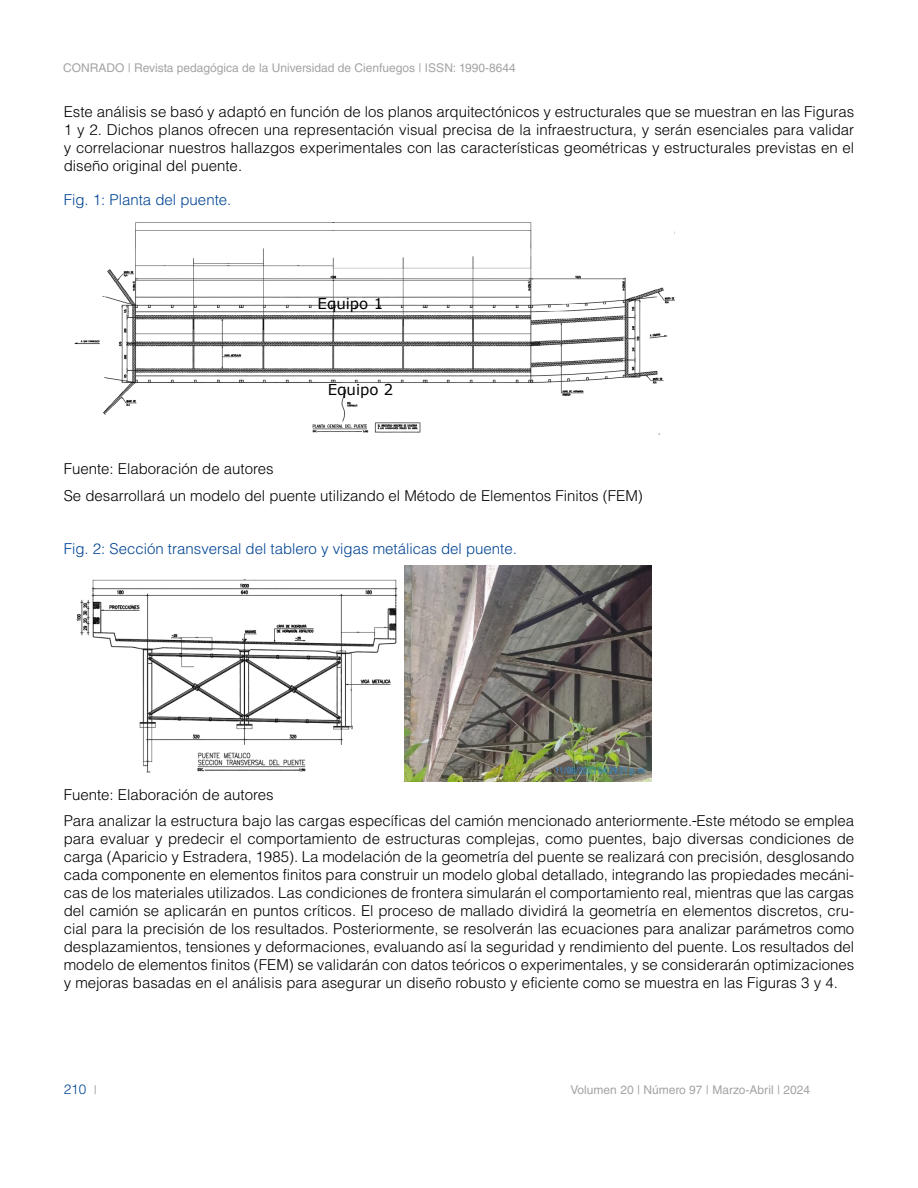
<style>
.page{position:relative;width:918px;height:1188px;background:#fff}
.page>*{position:absolute;margin:0;border:0;box-sizing:border-box;transform-origin:0 0}
.t1{font:300 15px/18px "Helvetica LT Std";color:#000;text-align:justify}
.t2{font:300 15px "Helvetica LT Std";color:#004494}
.t3{font:15px "Verdana";color:#000}
.t4{font:300 13.5px "Helvetica LT Std";color:#004494}
.t5{font:12px "Helvetica LT Std";color:#a3a4a6}
.s1{font-weight:400;font-size:12px;color:#a3a4a6}
</style>
<div class="page">
<img style="left:74px;top:222px;width:601px;height:212px">
<img style="left:76px;top:566px;width:575px;height:216px">
<p class="t5" style="left:63px;top:61px;width:454px">CONRADO | Revista pedagógica de la Universidad de Cienfuegos | ISSN: 1990-8644</p>
<p class="t1" style="left:64px;top:103px;width:792px">Este análisis se basó y adaptó en función de los planos arquitectónicos y estructurales que se muestran en las Figuras 1 y 2. Dichos planos ofrecen una representación visual precisa de la infraestructura, y serán esenciales para validar y correlacionar nuestros hallazgos experimentales con las características geométricas y estructurales previstas en el diseño original del puente.</p>
<p class="t2" style="left:64px;top:190px;width:169px">Fig. 1: Planta del puente.</p>
<p class="t3" style="left:318px;top:293px;width:67px">Equipo 1</p>
<p class="t3" style="left:328px;top:379px;width:67px">Equipo 2</p>
<p class="t1" style="left:64px;top:455px;width:581px;line-height:26.5px">Fuente: Elaboración de autores<br>Se desarrollará un modelo del puente utilizando el Método de Elementos Finitos (FEM)</p>
<p class="t2" style="left:64px;top:539px;width:455px">Fig. 2: Sección transversal del tablero y vigas metálicas del puente.</p>
<p class="t1" style="left:64px;top:781px;width:792px;line-height:26.5px">Fuente: Elaboración de autores<br>Para analizar la estructura bajo las cargas específicas del camión mencionado anteriormente. Este método se emplea</p>
<p class="t1" style="left:64px;top:830px;width:792px">para evaluar y predecir el comportamiento de estructuras complejas, como puentes, bajo diversas condiciones de carga (Aparicio y Estradera, 1985). La modelación de la geometría del puente se realizará con precisión, desglosando cada componente en elementos finitos para construir un modelo global detallado, integrando las propiedades mecáni&shy;cas de los materiales utilizados. Las condiciones de frontera simularán el comportamiento real, mientras que las cargas del camión se aplicarán en puntos críticos. El proceso de mallado dividirá la geometría en elementos discretos, cru&shy;cial para la precisión de los resultados. Posteriormente, se resolverán las ecuaciones para analizar parámetros como desplazamientos, tensiones y deformaciones, evaluando así la seguridad y rendimiento del puente. Los resultados del modelo de elementos finitos (FEM) se validarán con datos teóricos o experimentales, y se considerarán optimizaciones y mejoras basadas en el análisis para asegurar un diseño robusto y eficiente como se muestra en las Figuras 3 y 4.</p>
<p class="t4" style="left:64px;top:1081px;width:35px">210 <span class="s1">|</span></p>
<p class="t5" style="left:571px;top:1083px;width:241px">Volumen 20 | Número 97 | Marzo-Abril | 2024</p>
</div>
